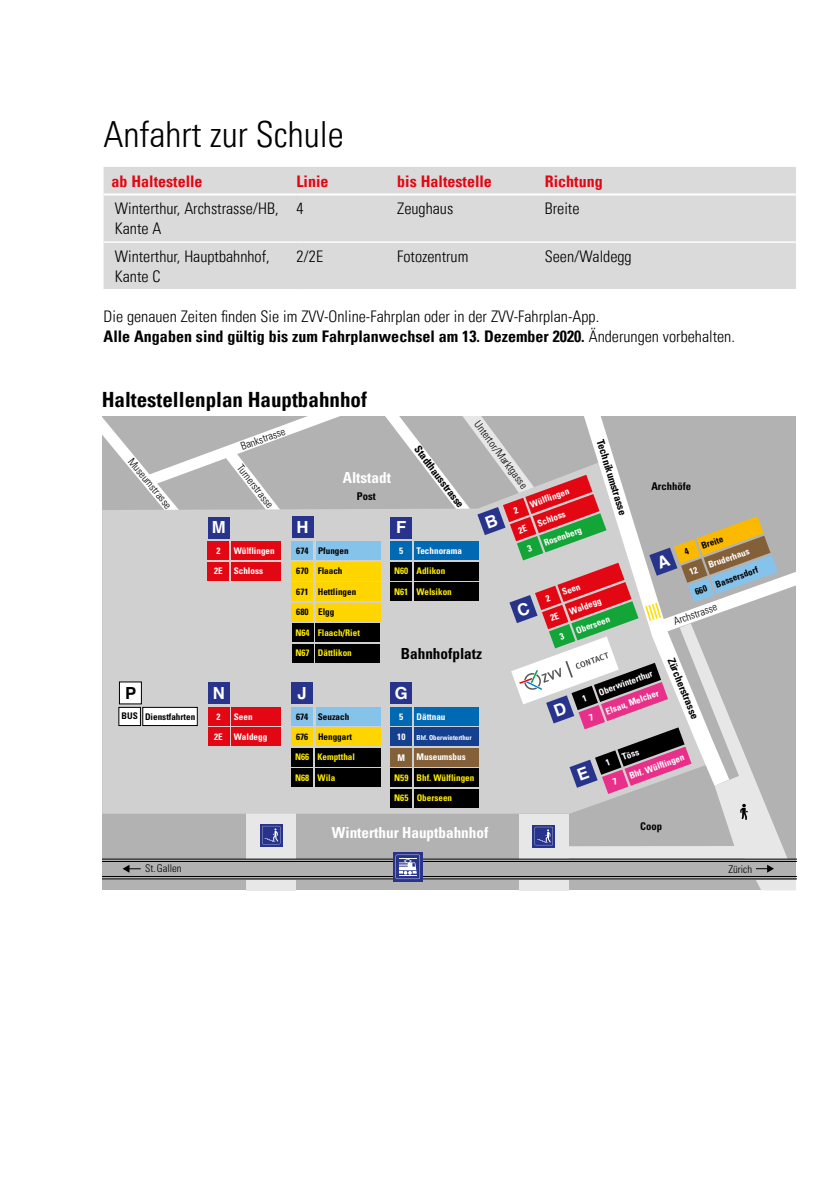
<style>
.page{position:relative;width:840px;height:1191px;background:#fff}
.page>*{position:absolute;margin:0;border:0;box-sizing:border-box;transform-origin:0 0}
.t1{font:300 condensed 36px "Univers LT Pro";color:#000}
.t2{font:700 condensed 21px "Univers LT Pro";color:#000}
.t3{font:700 16.6px "Helvetica";color:#fff}
.t4{font:700 16.6px "Helvetica";color:#000}
.t5{font:300 condensed 16px/20px "Univers LT Pro";color:#000}
.t6{font:700 condensed 16px "Univers LT Pro";color:#e30613}
.t7{font:700 condensed 15.2px "Univers";color:#fff}
.t8{font:700 condensed 15.2px "Univers";color:#000}
.t9{font:300 condensed 10.6px "Univers";color:#000}
.t10{font:700 condensed 10.6px "Univers";color:#000}
.t11{font:700 condensed 9.2px "Univers";color:#fff}
.t12{font:700 condensed 9.2px "Univers";color:#000}
.t13{font:700 condensed 9.2px "Univers";color:#ffed00}
.t14{font:700 condensed 6.8px "Univers";color:#fff}
.s1{font-weight:700}
.s2{font-size:9.2px}
</style>
<div class="page">
<div style="left:103px;top:167px;width:692px;height:26px;background:#dadada"></div>
<div style="left:103px;top:195px;width:692px;height:94px;background:#dadada"></div>
<hr style="left:103px;top:241px;width:193px;height:2px;background:#fff">
<hr style="left:296px;top:241px;width:101px;height:2px;background:#fff">
<hr style="left:397px;top:241px;width:147px;height:2px;background:#fff">
<hr style="left:544px;top:241px;width:251px;height:2px;background:#fff">
<hr style="left:839px;top:103px;width:1px;height:1088px;background:#d1d3d4">
<svg style="left:839px;top:696px;width:1px;height:495px"></svg>
<svg style="left:839px;top:103px;width:1px;height:207px"></svg>
<div style="left:102px;top:416px;width:693px;height:474px;background:#b3b2b2"></div>
<div style="left:519px;top:813px;width:49px;height:77px;background:#e7e7e7"></div>
<div style="left:246px;top:813px;width:49px;height:77px;background:#e7e7e7"></div>
<div style="left:102px;top:794px;width:466px;height:19px;background:#d0d0d0"></div>
<svg style="left:568px;top:794px;width:227px;height:96px"></svg>
<svg style="left:544px;top:794px;width:198px;height:9px"></svg>
<div style="left:102px;top:859px;width:693px;height:20px;background:#b3b2b2"></div>
<svg style="left:122px;top:865px;width:19px;height:7px"></svg>
<svg style="left:756px;top:864px;width:17px;height:8px"></svg>
<div style="left:390px;top:789px;width:22px;height:18px;background:#000"></div>
<div style="left:414px;top:789px;width:65px;height:18px;background:#000"></div>
<svg style="left:739px;top:804px;width:8px;height:16px"></svg>
<hr style="left:102px;top:876px;width:693px;height:1px;background:#000">
<hr style="left:102px;top:878px;width:693px;height:1px;background:#000">
<hr style="left:102px;top:861px;width:693px;height:1px;background:#000">
<hr style="left:102px;top:858px;width:693px;height:1px;background:#000">
<div style="left:393px;top:852px;width:29px;height:29px;background:#28348b"></div>
<svg style="left:395px;top:854px;width:25px;height:25px"></svg>
<svg style="left:260px;top:824px;width:22px;height:22px"></svg>
<svg style="left:262px;top:826px;width:18px;height:18px"></svg>
<svg style="left:532px;top:825px;width:22px;height:22px"></svg>
<svg style="left:534px;top:827px;width:18px;height:18px"></svg>
<svg style="left:102px;top:416px;width:693px;height:378px"></svg>
<h1 class="t1" style="left:103px;top:110px;width:241px">Anfahrt zur Schule</h1>
<p class="t6" style="left:111px;top:171px;width:93px">ab Haltestelle</p>
<p class="t6" style="left:296px;top:171px;width:33px">Linie</p>
<p class="t6" style="left:397px;top:171px;width:96px">bis Haltestelle</p>
<p class="t6" style="left:544px;top:171px;width:59px">Richtung</p>
<p class="t5" style="left:115px;top:198px;width:165px">Winterthur, Archstrasse/HB,<br>Kante A</p>
<p class="t5" style="left:296px;top:198px;width:9px">4</p>
<p class="t5" style="left:397px;top:198px;width:57px">Zeughaus</p>
<p class="t5" style="left:544px;top:198px;width:36px">Breite</p>
<p class="t5" style="left:115px;top:245px;width:156px">Winterthur, Hauptbahnhof,<br>Kante C</p>
<p class="t5" style="left:296px;top:245px;width:28px">2/2E</p>
<p class="t5" style="left:397px;top:245px;width:73px">Fotozentrum</p>
<p class="t5" style="left:544px;top:245px;width:88px">Seen/Waldegg</p>
<p class="t5" style="left:103px;top:306px;width:632px">Die genauen Zeiten finden Sie im ZVV-Online-Fahrplan oder in der ZVV-Fahrplan-App.<br><span class="s1">Alle Angaben sind gültig bis zum Fahrplanwechsel am 13. Dezember 2020.</span> Änderungen vorbehalten.</p>
<h2 class="t2" style="left:102px;top:386px;width:266px">Haltestellenplan Hauptbahnhof</h2>
<p class="t9" style="left:481px;top:418px;width:82px;rotate:53deg">Untertor/Marktgasse</p>
<p class="t9" style="left:239px;top:440px;width:48px;rotate:-20deg">Bankstrasse</p>
<p class="t10" style="left:606px;top:438px;width:80px;rotate:73deg">Technikumstrasse</p>
<p class="t10" style="left:422px;top:443px;width:76px;rotate:53deg">Stadthausstrasse</p>
<p class="t9" style="left:135px;top:455px;width:63px;rotate:50deg">Museumstrasse</p>
<p class="t9" style="left:244px;top:462px;width:53px;rotate:52deg">Turnerstrasse</p>
<p class="t7" style="left:342px;top:468px;width:50px">Altstadt</p>
<p class="t10" style="left:651px;top:479px;width:41px">Archhöfe</p>
<p class="t11" style="left:528px;top:499px;width:43px;rotate:-20deg">Wülflingen</p>
<p class="t11" style="left:535px;top:518px;width:31px;rotate:-20deg">Schloss</p>
<p class="t11" style="left:542px;top:537px;width:41px;rotate:-20deg">Rosenberg</p>
<p class="t10" style="left:357px;top:489px;width:20px">Post</p>
<p class="t3" style="left:212px;top:514px;width:15px">M</p>
<p class="t3" style="left:296px;top:514px;width:14px">H</p>
<p class="t3" style="left:396px;top:514px;width:12px">F</p>
<p class="t12" style="left:699px;top:540px;width:24px;rotate:-20deg">Breite</p>
<p class="t11" style="left:706px;top:560px;width:45px;rotate:-20deg">Bruderhaus</p>
<p class="t12" style="left:693px;top:586px;width:68px;rotate:-20deg">660 Bassersdorf</p>
<p class="t12" style="left:318px;top:545px;width:32px">Pfungen</p>
<p class="t11" style="left:216px;top:545px;width:6px">2</p>
<p class="t11" style="left:233px;top:545px;width:43px">Wülflingen</p>
<p class="t11" style="left:214px;top:565px;width:51px">2E Schloss</p>
<p class="t11" style="left:399px;top:545px;width:6px">5</p>
<p class="t11" style="left:416px;top:545px;width:47px">Technorama</p>
<p class="t12" style="left:296px;top:545px;width:14px">674</p>
<p class="t13" style="left:394px;top:565px;width:53px">N60 Adlikon</p>
<p class="t13" style="left:394px;top:586px;width:59px">N61 Welsikon</p>
<p class="t12" style="left:296px;top:565px;width:48px">670 Flaach</p>
<p class="t12" style="left:296px;top:586px;width:61px">671 Hettlingen</p>
<p class="t11" style="left:560px;top:587px;width:20px;rotate:-20deg">Seen</p>
<p class="t11" style="left:567px;top:606px;width:35px;rotate:-20deg">Waldegg</p>
<p class="t11" style="left:574px;top:625px;width:37px;rotate:-20deg">Oberseen</p>
<p class="t9" style="left:671px;top:615px;width:47px;rotate:-19deg">Archstrasse</p>
<p class="t10" style="left:676px;top:655px;width:67px;rotate:68deg">Zürcherstrasse</p>
<p class="t12" style="left:296px;top:606px;width:40px">680 Elgg</p>
<p class="t13" style="left:295px;top:627px;width:66px">N64 Flaach/Riet</p>
<p class="t13" style="left:295px;top:647px;width:58px">N67 Dättlikon</p>
<p class="t8" style="left:400px;top:644px;width:83px">Bahnhofplatz</p>
<p class="t11" style="left:596px;top:687px;width:58px;rotate:-20deg">Oberwinterthur</p>
<p class="t4" style="left:125px;top:679px;width:13px">P</p>
<p class="t3" style="left:213px;top:679px;width:14px">N</p>
<p class="t3" style="left:394px;top:679px;width:14px">G</p>
<p class="t3" style="left:297px;top:679px;width:11px">J</p>
<p class="t11" style="left:604px;top:706px;width:57px;rotate:-20deg">Elsau, Melcher</p>
<p class="t11" style="left:620px;top:751px;width:19px;rotate:-20deg">Töss</p>
<p class="t12" style="left:121px;top:710px;width:75px">BUS Dienstfahrten</p>
<p class="t11" style="left:216px;top:711px;width:6px">2</p>
<p class="t11" style="left:234px;top:710px;width:20px">Seen</p>
<p class="t11" style="left:214px;top:731px;width:54px">2E Waldegg</p>
<p class="t12" style="left:318px;top:710px;width:33px">Seuzach</p>
<p class="t12" style="left:296px;top:731px;width:57px">676 Henggart</p>
<p class="t11" style="left:399px;top:711px;width:6px">5</p>
<p class="t11" style="left:416px;top:710px;width:30px">Dättnau</p>
<p class="t12" style="left:296px;top:711px;width:14px">674</p>
<p class="t14" style="left:397px;top:733px;width:76px"><span class="s2">10</span> Bhf. Oberwinterthur</p>
<p class="t11" style="left:397px;top:751px;width:70px">M Museumsbus</p>
<p class="t13" style="left:394px;top:772px;width:82px">N59 Bhf. Wülflingen</p>
<p class="t13" style="left:394px;top:792px;width:59px">N65 Oberseen</p>
<p class="t13" style="left:295px;top:751px;width:61px">N66 Kemptthal</p>
<p class="t13" style="left:295px;top:772px;width:42px">N68 Wila</p>
<p class="t11" style="left:627px;top:771px;width:59px;rotate:-20deg">Bhf. Wülflingen</p>
<p class="t7" style="left:332px;top:823px;width:158px">Winterthur Hauptbahnhof</p>
<p class="t10" style="left:639px;top:820px;width:23px">Coop</p>
<p class="t9" style="left:145px;top:861px;width:38px">St.Gallen</p>
<p class="t9" style="left:728px;top:862px;width:25px">Zürich</p>
</div>
